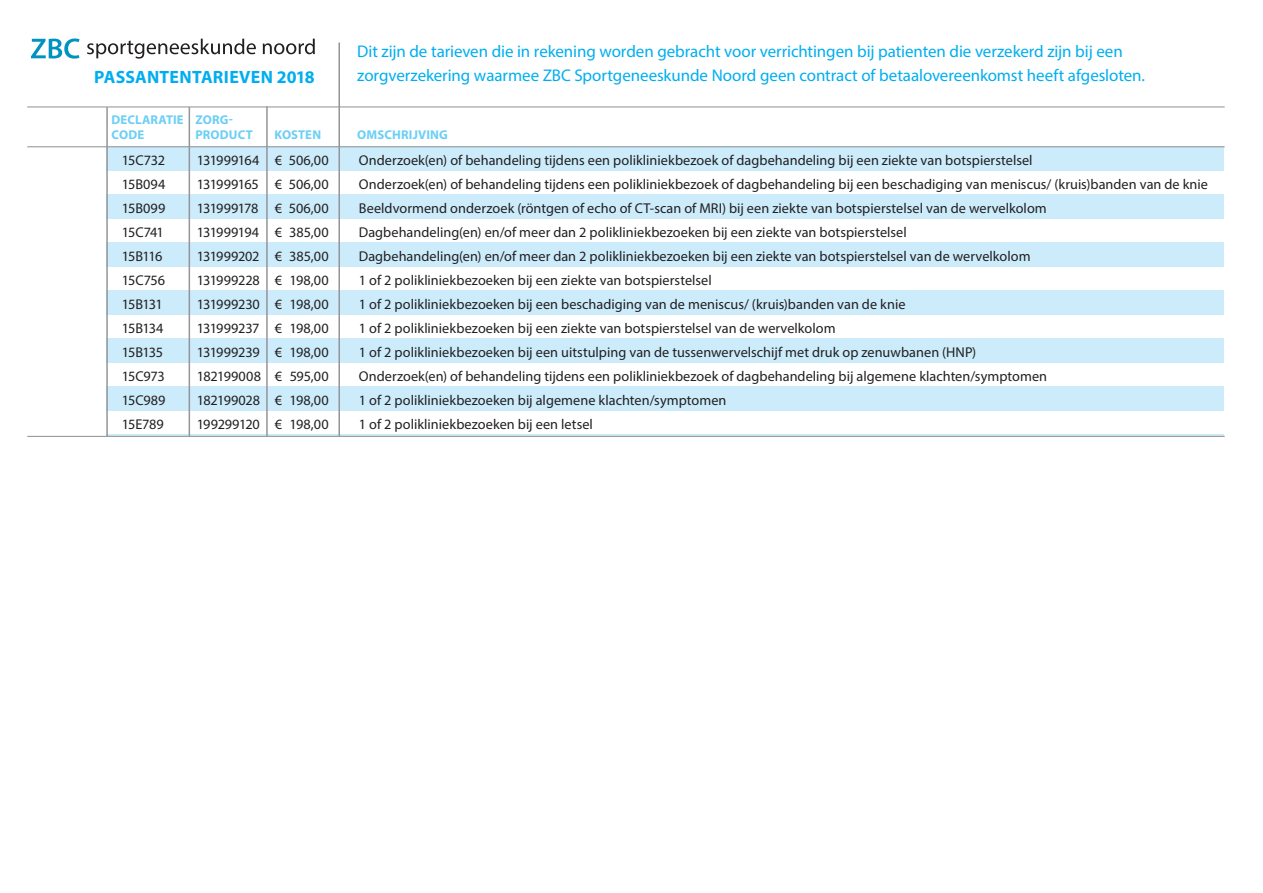
<style>
.page{position:relative;width:1263px;height:893px;background:#fff}
.page>*{position:absolute;margin:0;border:0;box-sizing:border-box;transform-origin:0 0}
.t1{font:700 17.85px "Myriad Pro";letter-spacing:.015em;color:#00aeef}
.t2{font:16.95px/24px "Myriad Pro";letter-spacing:-.005em;color:#00aeef}
.t3{font:14.25px "Myriad Pro";letter-spacing:.005em;color:#231f20}
.t4{font:14.25px "Myriad Pro";letter-spacing:-.02em;color:#231f20}
.t5{font:14.25px "Myriad Pro";letter-spacing:-.015em;color:#231f20}
.t6{font:14.25px "Myriad Pro";letter-spacing:-.025em;color:#231f20}
.t7{font:700 12.75px/15px "Myriad Pro";letter-spacing:.01em;color:#6bcff6}
</style>
<div class="page">
<div style="left:107px;top:146px;width:1117px;height:24px;background:#ccecfb"></div>
<div style="left:107px;top:194px;width:1117px;height:24px;background:#ccecfb"></div>
<div style="left:107px;top:242px;width:1117px;height:24px;background:#ccecfb"></div>
<div style="left:107px;top:290px;width:1117px;height:24px;background:#ccecfb"></div>
<div style="left:107px;top:338px;width:1117px;height:24px;background:#ccecfb"></div>
<div style="left:107px;top:386px;width:1117px;height:24px;background:#ccecfb"></div>
<div style="left:107px;top:434px;width:1117px;height:24px;background:#c4e0ed"></div>
<svg style="left:31px;top:38px;width:48px;height:21px"></svg>
<svg style="left:87px;top:39px;width:169px;height:20px"></svg>
<svg style="left:263px;top:39px;width:52px;height:15px"></svg>
<hr style="left:27px;top:106px;width:1198px;height:1px;background:#939598">
<hr style="left:27px;top:146px;width:1198px;height:1px;background:#939598">
<hr style="left:266px;top:106px;width:2px;height:787px;background:#939598">
<hr style="left:338px;top:43px;width:2px;height:850px;background:#939598">
<hr style="left:189px;top:107px;width:1px;height:784px;background:#939598">
<hr style="left:106px;top:107px;width:2px;height:784px;background:#939598">
<div style="left:9px;top:437px;width:1226px;height:456px;background:#fff"></div>
<hr style="left:27px;top:436px;width:1198px;height:1px;background:#939598">
<p class="t1" style="left:94px;top:67px;width:222px">PASSANTENTARIEVEN 2018</p>
<p class="t2" style="left:357px;top:39px;width:789px">Dit zijn de tarieven die in rekening worden gebracht voor verrichtingen bij patienten die verzekerd zijn bij een zorgverzekering waarmee ZBC Sportgeneeskunde Noord geen contract of betaalovereenkomst heeft afgesloten.</p>
<p class="t7" style="left:112px;top:113px;width:74px">DECLARATIE<br>CODE</p>
<p class="t7" style="left:196px;top:113px;width:59px">ZORG-<br>PRODUCT</p>
<p class="t7" style="left:274px;top:128px;width:48px">KOSTEN</p>
<p class="t7" style="left:357px;top:128px;width:92px">OMSCHRIJVING</p>
<p class="t3" style="left:122px;top:151px;width:45px">15C732</p>
<p class="t3" style="left:197px;top:151px;width:133px">131999164 € 506,00</p>
<p class="t3" style="left:359px;top:151px;width:675px">Onderzoek(en) of behandeling tijdens een polikliniekbezoek of dagbehandeling bij een ziekte van botspierstelsel</p>
<p class="t3" style="left:122px;top:175px;width:45px">15B094</p>
<p class="t5" style="left:197px;top:175px;width:133px">131999165 € 506,00</p>
<p class="t3" style="left:359px;top:175px;width:851px">Onderzoek(en) of behandeling tijdens een polikliniekbezoek of dagbehandeling bij een beschadiging van meniscus/ (kruis)banden van de knie</p>
<p class="t3" style="left:122px;top:199px;width:45px">15B099</p>
<p class="t4" style="left:197px;top:199px;width:133px">131999178 € 506,00</p>
<p class="t3" style="left:359px;top:199px;width:689px">Beeldvormend onderzoek (röntgen of echo of CT‐scan of MRI) bij een ziekte van botspierstelsel van de wervelkolom</p>
<p class="t3" style="left:122px;top:223px;width:44px">15C741</p>
<p class="t3" style="left:197px;top:223px;width:133px">131999194 € 385,00</p>
<p class="t3" style="left:359px;top:223px;width:549px">Dagbehandeling(en) en/of meer dan 2 polikliniekbezoeken bij een ziekte van botspierstelsel</p>
<p class="t3" style="left:122px;top:247px;width:42px">15B116</p>
<p class="t3" style="left:197px;top:247px;width:133px">131999202 € 385,00</p>
<p class="t3" style="left:359px;top:247px;width:673px">Dagbehandeling(en) en/of meer dan 2 polikliniekbezoeken bij een ziekte van botspierstelsel van de wervelkolom</p>
<p class="t3" style="left:122px;top:271px;width:45px">15C756</p>
<p class="t3" style="left:197px;top:271px;width:133px">131999228 € 198,00</p>
<p class="t3" style="left:359px;top:271px;width:354px">1 of 2 polikliniekbezoeken bij een ziekte van botspierstelsel</p>
<p class="t3" style="left:122px;top:295px;width:42px">15B131</p>
<p class="t3" style="left:197px;top:295px;width:133px">131999230 € 198,00</p>
<p class="t3" style="left:359px;top:295px;width:548px">1 of 2 polikliniekbezoeken bij een beschadiging van de meniscus/ (kruis)banden van de knie</p>
<p class="t3" style="left:122px;top:319px;width:43px">15B134</p>
<p class="t6" style="left:197px;top:319px;width:133px">131999237 € 198,00</p>
<p class="t3" style="left:359px;top:319px;width:478px">1 of 2 polikliniekbezoeken bij een ziekte van botspierstelsel van de wervelkolom</p>
<p class="t3" style="left:122px;top:343px;width:43px">15B135</p>
<p class="t4" style="left:197px;top:343px;width:133px">131999239 € 198,00</p>
<p class="t3" style="left:359px;top:343px;width:619px">1 of 2 polikliniekbezoeken bij een uitstulping van de tussenwervelschijf met druk op zenuwbanen (HNP)</p>
<p class="t3" style="left:122px;top:367px;width:45px">15C973</p>
<p class="t3" style="left:197px;top:367px;width:133px">182199008 € 595,00</p>
<p class="t3" style="left:359px;top:367px;width:690px">Onderzoek(en) of behandeling tijdens een polikliniekbezoek of dagbehandeling bij algemene klachten/symptomen</p>
<p class="t3" style="left:122px;top:391px;width:45px">15C989</p>
<p class="t3" style="left:197px;top:391px;width:133px">182199028 € 198,00</p>
<p class="t3" style="left:359px;top:391px;width:369px">1 of 2 polikliniekbezoeken bij algemene klachten/symptomen</p>
<p class="t3" style="left:122px;top:415px;width:44px">15E789</p>
<p class="t3" style="left:197px;top:415px;width:133px">199299120 € 198,00</p>
<p class="t3" style="left:359px;top:415px;width:236px">1 of 2 polikliniekbezoeken bij een letsel</p>
</div>
